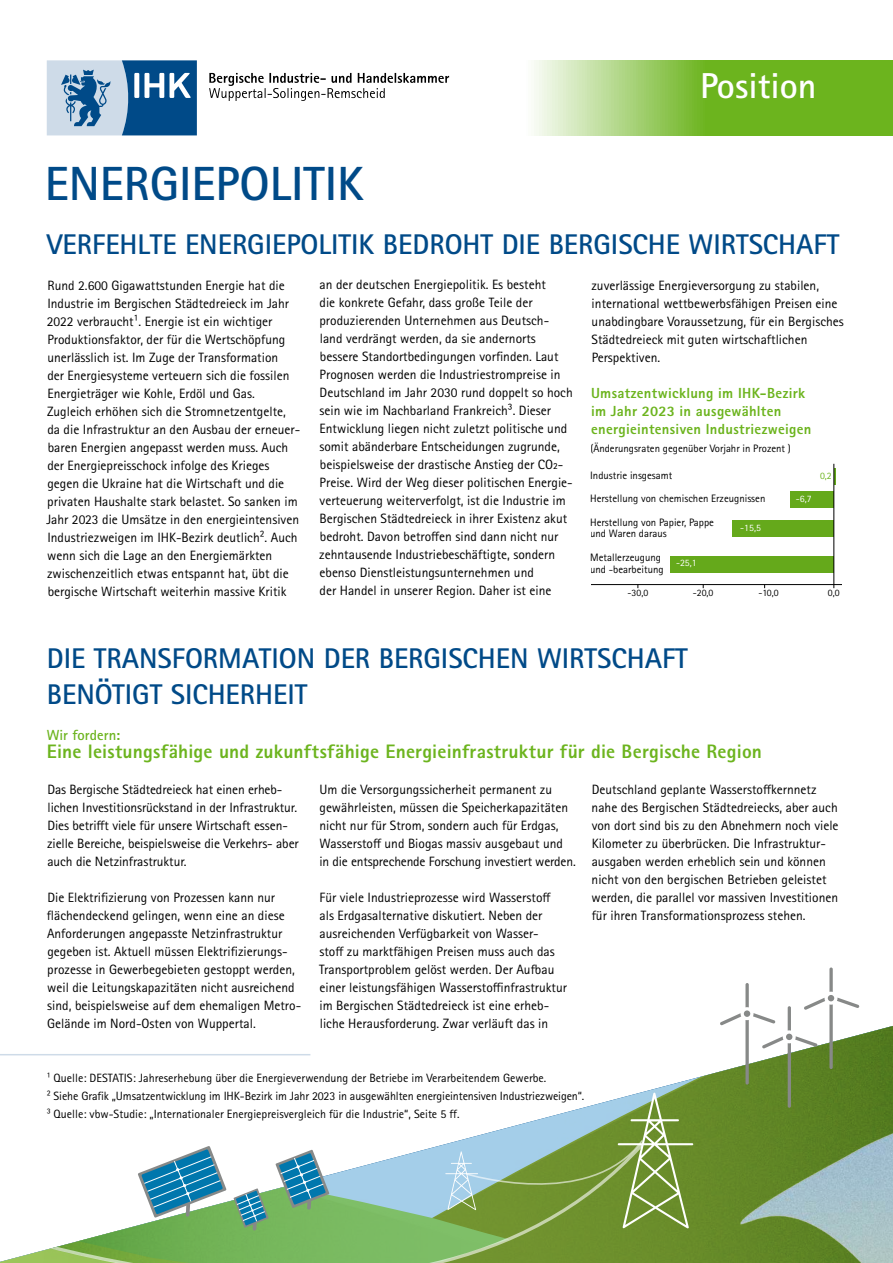
<style>
.page{position:relative;width:893px;height:1263px;background:#fff}
.page>*{position:absolute;margin:0;border:0;box-sizing:border-box;transform-origin:0 0}
.t1{font:700 48px "Rotis Sans Serif Std";color:#004a88}
.t2{font:700 36px "Rotis Sans Serif Std";color:#fff}
.t3{font:700 28.5px/36px "Rotis Sans Serif Std";color:#004a88}
.t4{font:800 19.5px "Rotis Sans Serif Std";letter-spacing:.01em;color:#6cb41e}
.t5{font:800 14.7px/18px "Rotis Sans Serif Std";letter-spacing:.02em;color:#6cb41e}
.t6{font:700 14.7px "Rotis Sans Serif Std";letter-spacing:.005em;color:#6cb41e}
.t7{font:13.5px/18px "Rotis Sans Serif Std";color:#000}
.t8{font:12px/18px "Rotis Sans Serif Std";color:#000}
.t9{font:10.8px/23.2px "Rotis Sans Serif Std";color:#000}
.t10{font:9.75px "Rotis Sans Serif Std";color:#000}
.t11{font:9.75px "Rotis Sans Serif Std";color:#fff}
.t12{font:9.75px "Rotis Sans Serif Std";color:#6cb41e}
.s1{font-size:11.25px}
</style>
<div class="page">
<img style="left:150px;top:1026px;width:743px;height:118px">
<img style="left:150px;top:1120px;width:295px;height:23px">
<div style="left:643px;top:1144px;width:58px;height:119px;background:#698c2a"></div>
<svg style="left:0;top:1055px;width:150px;height:1px"></svg>
<svg style="left:445px;top:1093px;width:248px;height:136px"></svg>
<svg style="left:150px;top:1143px;width:493px;height:120px;background:#8cb37b"></svg>
<img style="left:701px;top:1051px;width:192px;height:212px">
<svg style="left:0;top:1146px;width:329px;height:117px"></svg>
<svg style="left:720px;top:967px;width:139px;height:141px"></svg>
<svg style="left:236px;top:60px;width:657px;height:75px"></svg>
<hr style="left:0;top:1054px;width:310px;height:1px;background:#cedbe8">
<svg style="left:209px;top:73px;width:240px;height:28px"></svg>
<svg style="left:47px;top:60px;width:150px;height:75px;background:#6893b8"></svg>
<div style="left:790px;top:491px;width:44px;height:17px;background:#65a91b"></div>
<div style="left:733px;top:520px;width:101px;height:17px;background:#65a91b"></div>
<div style="left:670px;top:556px;width:164px;height:16px;background:#65a91b"></div>
<hr style="left:591px;top:584px;width:250px;height:1px;background:#000">
<hr style="left:834px;top:464px;width:1px;height:124px;background:#000">
<h1 class="t1" style="left:45px;top:153px;width:321px">ENERGIEPOLITIK</h1>
<h2 class="t2" style="left:700px;top:63px;width:118px">Position</h2>
<h3 class="t3" style="left:47px;top:226px;width:794px">VERFEHLTE ENERGIEPOLITIK BEDROHT DIE BERGISCHE WIRTSCHAFT</h3>
<p class="t7" style="left:46px;top:276px;width:254px">Rund 2.600 Gigawattstunden Energie hat die Industrie im Bergischen Städtedreieck im Jahr 2022 verbraucht¹. Energie ist ein wichtiger Produktionsfaktor, der für die Wertschöpfung unerlässlich ist. Im Zuge der Transformation<br>der Energiesysteme verteuern sich die fossilen Energieträger wie Kohle, Erdöl und Gas.<br>Zugleich erhöhen sich die Stromnetzentgelte, da die Infrastruktur an den Ausbau der erneuer&shy;baren Energien angepasst werden muss. Auch der Energiepreisschock infolge des Krieges gegen die Ukraine hat die Wirtschaft und die privaten Haushalte stark belastet. So sanken im Jahr 2023 die Umsätze in den energieintensiven Industriezweigen im IHK-Bezirk deutlich². Auch wenn sich die Lage an den Energiemärkten zwischenzeitlich etwas entspannt hat, übt die bergische Wirtschaft weiterhin massive Kritik</p>
<p class="t7" style="left:319px;top:276px;width:255px">an der deutschen Energiepolitik. Es besteht<br>die konkrete Gefahr, dass große Teile der produzierenden Unternehmen aus Deutsch&shy;land verdrängt werden, da sie andernorts bessere Standortbedingungen vorfinden. Laut Prognosen werden die Industriestrompreise in Deutschland im Jahr 2030 rund doppelt so hoch sein wie im Nachbarland Frankreich³. Dieser Entwicklung liegen nicht zuletzt politische und somit abänderbare Entscheidungen zugrunde, beispielsweise der drastische Anstieg der CO2- Preise. Wird der Weg dieser politischen Energie&shy;verteuerung weiterverfolgt, ist die Industrie im Bergischen Städtedreieck in ihrer Existenz akut bedroht. Davon betroffen sind dann nicht nur zehntausende Industriebeschäftigte, sondern ebenso Dienstleistungsunternehmen und<br>der Handel in unserer Region. Daher ist eine</p>
<p class="t7" style="left:591px;top:276px;width:254px">zuverlässige Energieversorgung zu stabilen, international wettbewerbsfähigen Preisen eine unabdingbare Voraussetzung, für ein Bergisches Städtedreieck mit guten wirtschaftlichen Perspektiven.</p>
<p class="t5" style="left:591px;top:383px;width:222px">Umsatzentwicklung im IHK-Bezirk im Jahr 2023 in ausgewählten energieintensiven Industriezweigen</p>
<p class="t9" style="left:590px;top:437px;width:202px">(Änderungsraten gegenüber Vorjahr in Prozent )</p>
<p class="t9" style="left:590px;top:464px;width:177px">Industrie insgesamt<br>Herstellung von chemischen Erzeugnissen<br>Herstellung von Papier, Pappe</p>
<p class="t9" style="left:590px;top:522px;width:78px">und Waren daraus</p>
<p class="t9" style="left:590px;top:552px;width:75px;line-height:11.4px">Metallerzeugung und -bearbeitung</p>
<p class="t11" style="left:740px;top:522px;width:22px">-15,5</p>
<p class="t11" style="left:676px;top:557px;width:22px">-25,1</p>
<p class="t11" style="left:796px;top:493px;width:17px">-6,7</p>
<p class="t12" style="left:820px;top:470px;width:13px">0,2</p>
<p class="t10" style="left:628px;top:587px;width:22px">-30,0</p>
<p class="t10" style="left:693px;top:587px;width:22px">-20,0</p>
<p class="t10" style="left:758px;top:587px;width:22px">-10,0</p>
<p class="t10" style="left:828px;top:587px;width:13px">0,0</p>
<h3 class="t3" style="left:47px;top:640px;width:643px">DIE TRANSFORMATION DER BERGISCHEN WIRTSCHAFT<br>BENÖTIGT SICHERHEIT</h3>
<p class="t6" style="left:47px;top:725px;width:75px">Wir fordern:</p>
<h3 class="t4" style="left:47px;top:739px;width:717px">Eine leistungsfähige und zukunftsfähige Energieinfrastruktur für die Bergische Region</h3>
<p class="t7" style="left:47px;top:780px;width:253px">Das Bergische Städtedreieck hat einen erheb&shy;lichen Investitionsrückstand in der Infrastruktur.<br>Dies betrifft viele für unsere Wirtschaft essen&shy;zielle Bereiche, beispielsweise die Verkehrs- aber auch die Netzinfrastruktur.</p>
<p class="t7" style="left:47px;top:888px;width:256px">Die Elektrifizierung von Prozessen kann nur flächendeckend gelingen, wenn eine an diese Anforderungen angepasste Netzinfrastruktur gegeben ist. Aktuell müssen Elektrifizierungs&shy;prozesse in Gewerbegebieten gestoppt werden, weil die Leitungskapazitäten nicht ausreichend sind, beispielsweise auf dem ehemaligen Metro-Gelände im Nord-Osten von Wuppertal.</p>
<p class="t7" style="left:319px;top:780px;width:258px">Um die Versorgungssicherheit permanent zu gewährleisten, müssen die Speicherkapazitäten nicht nur für Strom, sondern auch für Erdgas, Wasserstoff und Biogas massiv ausgebaut und in die entsprechende Forschung investiert werden.</p>
<p class="t7" style="left:319px;top:888px;width:250px">Für viele Industrieprozesse wird Wasserstoff als Erdgasalternative diskutiert. Neben der ausreichenden Verfügbarkeit von Wasser-<br>stoff zu marktfähigen Preisen muss auch das Transportproblem gelöst werden. Der Aufbau einer leistungsfähigen Wasserstoffnfrastruktur im Bergischen Städtedreieck ist eine erheb&shy;liche Herausforderung. Zwar verläuft das in</p>
<p class="t7" style="left:591px;top:780px;width:249px">Deutschland geplante Wasserstoffkernnetz nahe des Bergischen Städtedreiecks, aber auch von dort sind bis zu den Abnehmern noch viele Kilometer zu überbrücken. Die Infrastruktur&shy;ausgaben werden erheblich sein und können nicht von den bergischen Betrieben geleistet werden, die parallel vor massiven Investitionen für ihren Transformationsprozess stehen.</p>
<p class="t8" style="left:47px;top:1069px;width:539px"><span class="s1">¹</span> Quelle: DESTATIS: Jahreserhebung über die Energieverwendung der Betriebe im Verarbeitendem Gewerbe.<br><span class="s1">²</span> Siehe Grafik „Umsatzentwicklung im IHK-Bezirk im Jahr 2023 in ausgewählten energieintensiven Industriezweigen“.<br><span class="s1">³</span> Quelle: vbw-Studie: „Internationaler Energiepreisvergleich für die Industrie“, Seite 5 ff.</p>
</div>
